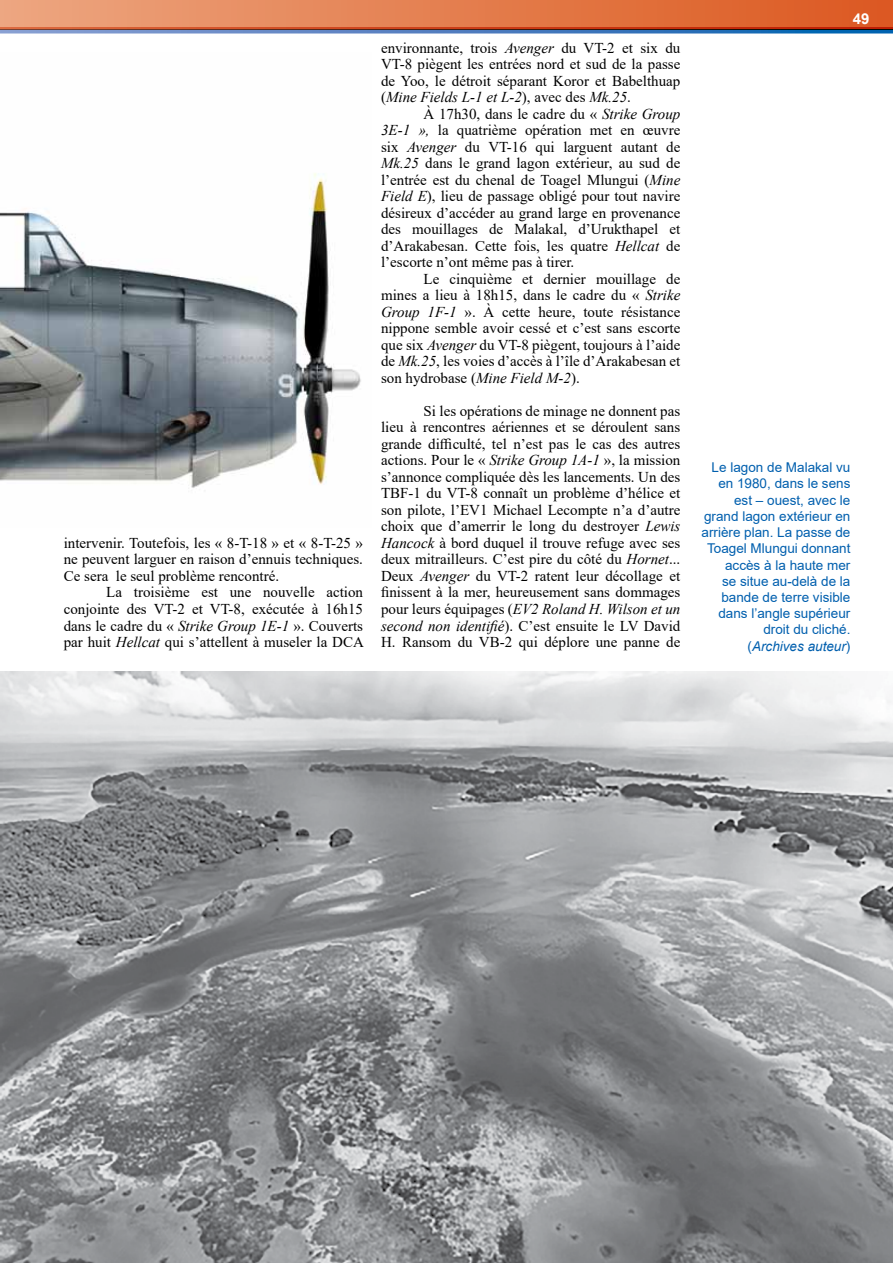
<style>
.page{position:relative;width:893px;height:1263px;background:#fff}
.page>*{position:absolute;margin:0;border:0;box-sizing:border-box;transform-origin:0 0}
.t1{font:15px/16.5px "Times New Roman";color:#000;text-align:justify}
.t2{font:700 15px "Arial";color:#fff}
.t3{font:13.5px/16.2px "Arial";color:#005fae;text-align:right}
.s1{font-style:italic}
</style>
<div class="page">
<img style="left:0;top:173px;width:361px;height:315px">
<img style="left:0;top:672px;width:893px;height:591px">
<div style="left:0;top:0;width:893px;height:29px;background:linear-gradient(to right,#eda680,#dc5820)"></div>
<svg style="left:0;top:29px;width:893px;height:5px;background:#5a78a3"></svg>
<p class="t1" style="left:64px;top:534px;width:301px">intervenir. Toutefois, les « 8-T-18 » et « 8-T-25 » ne peuvent larguer en raison d’ennuis techniques.<br>Ce sera le seul problème rencontré.</p>
<p class="t1" style="left:64px;top:584px;width:302px;text-indent:43px">La troisième est une nouvelle action conjointe des VT-2 et VT-8, exécutée à 16h15 dans le cadre du « <span class="s1">Strike Group 1E-1</span> ». Couverts par huit <span class="s1">Hellcat</span> qui s’attellent à museler la DCA</p>
<p class="t1" style="left:381px;top:39px;width:301px">environnante, trois <span class="s1">Avenger</span> du VT-2 et six du VT-8 piègent les entrées nord et sud de la passe de Yoo, le détroit séparant Koror et Babelthuap (<span class="s1">Mine Fields L-1 et L-2</span>), avec des <span class="s1">Mk.25</span>.</p>
<p class="t1" style="left:381px;top:105px;width:301px;text-indent:43px">À 17h30, dans le cadre du « <span class="s1">Strike Group 3E-1 »,</span> la quatrième opération met en œuvre six <span class="s1">Avenger</span> du VT-16 qui larguent autant de <span class="s1">Mk.25</span> dans le grand lagon extérieur, au sud de l’entrée est du chenal de Toagel Mlungui (<span class="s1">Mine Field E</span>), lieu de passage obligé pour tout navire désireux d’accéder au grand large en provenance des mouillages de Malakal, d’Urukthapel et d’Arakabesan. Cette fois, les quatre <span class="s1">Hellcat</span> de l’escorte n’ont même pas à tirer.</p>
<p class="t1" style="left:381px;top:270px;width:301px;text-indent:43px">Le cinquième et dernier mouillage de mines a lieu à 18h15, dans le cadre du « <span class="s1">Strike Group 1F-1</span> ». À cette heure, toute résistance nippone semble avoir cessé et c’est sans escorte que six <span class="s1">Avenger</span> du VT-8 piègent, toujours à l’aide de <span class="s1">Mk.25</span>, les voies d’accès à l’île d’Arakabesan et son hydrobase (<span class="s1">Mine Field M-2</span>).</p>
<p class="t1" style="left:381px;top:402px;width:301px;text-indent:43px">Si les opérations de minage ne donnent pas lieu à rencontres aériennes et se déroulent sans grande difficulté, tel n’est pas le cas des autres actions. Pour le « <span class="s1">Strike Group 1A-1</span> », la mission s’annonce compliquée dès les lancements. Un des TBF-1 du VT-8 connaît un problème d’hélice et son pilote, l’EV1 Michael Lecompte n’a d’autre choix que d’amerrir le long du destroyer <span class="s1">Lewis Hancock</span> à bord duquel il trouve refuge avec ses deux mitrailleurs. C’est pire du côté du <span class="s1">Hornet</span>...<br>Deux <span class="s1">Avenger</span> du VT-2 ratent leur décollage et finissent à la mer, heureusement sans dommages pour leurs équipages (<span class="s1">EV2 Roland H. Wilson et un second non identifié</span>). C’est ensuite le LV David H. Ransom du VB-2 qui déplore une panne de</p>
<p class="t2" style="left:853px;top:8px;width:18px">49</p>
<p class="t3" style="left:702px;top:459px;width:150px">Le lagon de Malakal vu en 1980, dans le sens est – ouest, avec le grand lagon extérieur en arrière plan. La passe de<br>Toagel Mlungui donnant accès à la haute mer<br>se situe au-delà de la bande de terre visible dans l’angle supérieur droit du cliché.<br>(<span class="s1">Archives auteur</span>)</p>
</div>
